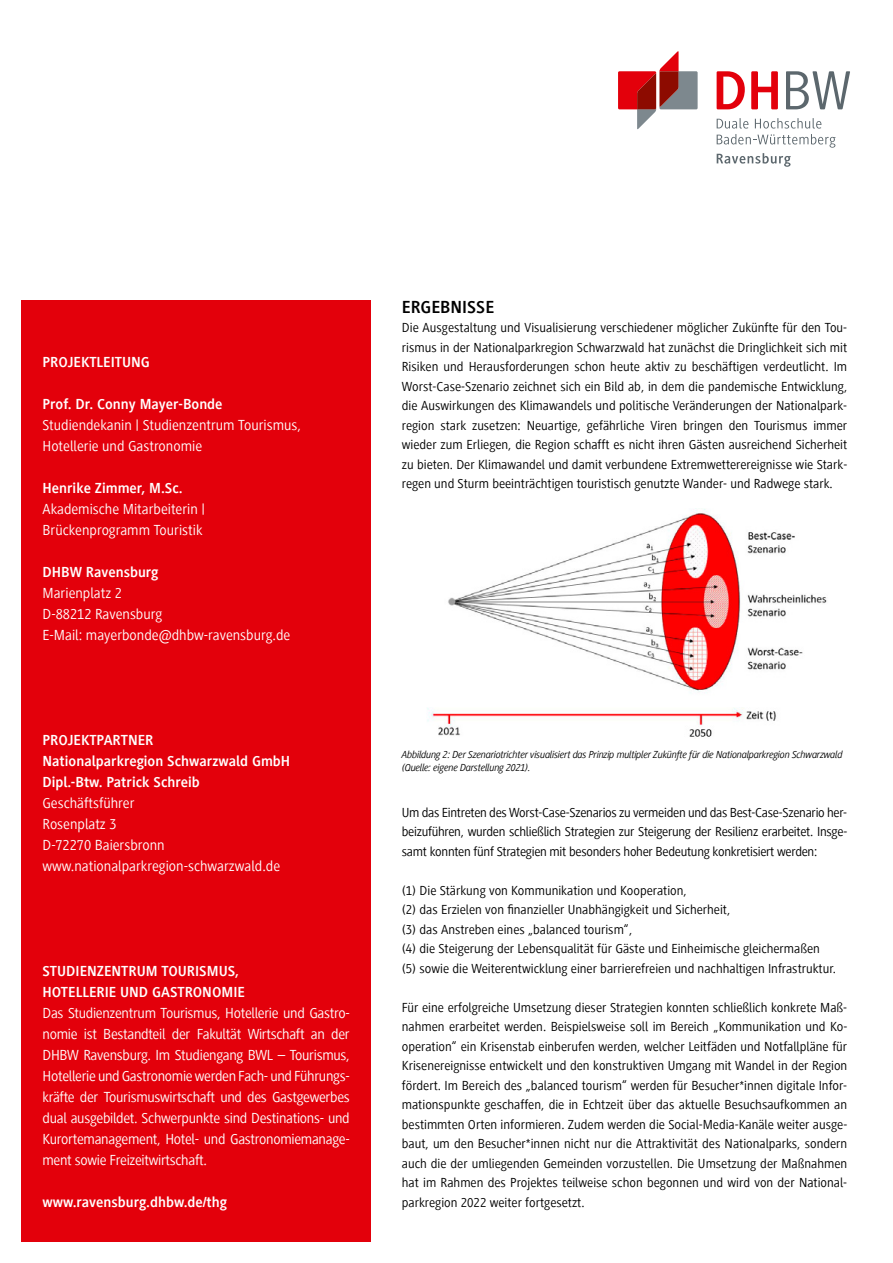
<style>
.page{position:relative;width:893px;height:1263px;background:#fff}
.page>*{position:absolute;margin:0;border:0;box-sizing:border-box;transform-origin:0 0}
.t1{font:700 18px "Generis Sans Com";color:#000}
.t2{font:15px/21px "Generis Sans Com";color:#fff}
.t3{font:700 15px/21px "Generis Sans Com";color:#fff}
.t4{font:13.5px/19.5px "Generis Sans Com";color:#000;text-align:justify}
.t5{font:italic 10.5px/12.6px "Generis Sans Com";letter-spacing:-.02em;color:#000}
</style>
<div class="page">
<div style="left:21px;top:300px;width:350px;height:942px;background:#e3000b"></div>
<svg style="left:618px;top:51px;width:80px;height:78px"></svg>
<svg style="left:717px;top:71px;width:28px;height:38px"></svg>
<svg style="left:751px;top:71px;width:27px;height:38px"></svg>
<svg style="left:786px;top:71px;width:64px;height:38px"></svg>
<svg style="left:717px;top:118px;width:118px;height:49px"></svg>
<img style="left:427px;top:509px;width:400px;height:228px">
<p class="t3" style="left:43px;top:352px;width:109px">PROJEKTLEITUNG</p>
<p class="t3" style="left:43px;top:394px;width:182px">Prof. Dr. Conny Mayer-Bonde</p>
<p class="t2" style="left:43px;top:415px;width:260px">Studiendekanin | Studienzentrum Tourismus,<br>Hotellerie und Gastronomie</p>
<p class="t3" style="left:43px;top:478px;width:142px">Henrike Zimmer, M.Sc.</p>
<p class="t2" style="left:43px;top:499px;width:164px">Akademische Mitarbeiterin |<br>Brückenprogramm Touristik</p>
<p class="t3" style="left:43px;top:562px;width:118px">DHBW Ravensburg</p>
<p class="t2" style="left:43px;top:583px;width:249px">Marienplatz 2<br>D-88212 Ravensburg<br>E-Mail: mayerbonde@dhbw-ravensburg.de</p>
<p class="t3" style="left:43px;top:730px;width:249px">PROJEKTPARTNER<br>Nationalparkregion Schwarzwald GmbH<br>Dipl.-Btw. Patrick Schreib</p>
<p class="t2" style="left:43px;top:793px;width:239px">Geschäftsführer<br>Rosenplatz 3<br>D-72270 Baiersbronn www.nationalparkregion-schwarzwald.de</p>
<p class="t3" style="left:43px;top:961px;width:204px">STUDIENZENTRUM TOURISMUS,<br>HOTELLERIE UND GASTRONOMIE</p>
<p class="t2" style="left:43px;top:1003px;width:309px;text-align:justify">Das Studienzentrum Tourismus, Hotellerie und Gastro&shy;nomie ist Bestandteil der Fakultät Wirtschaft an der DHBW Ravensburg. Im Studiengang BWL – Tourismus, Hotellerie und Gastronomie werden Fach- und Führungs&shy;kräfte der Tourismuswirtschaft und des Gastgewerbes dual ausgebildet. Schwerpunkte sind Destinations- und Kurortemanagement, Hotel- und Gastronomiemanage&shy;ment sowie Freizeitwirtschaft.</p>
<p class="t3" style="left:43px;top:1192px;width:186px">www.ravensburg.dhbw.de/thg</p>
<h1 class="t1" style="left:402px;top:297px;width:94px">ERGEBNISSE</h1>
<p class="t4" style="left:402px;top:318px;width:447px">Die Ausgestaltung und Visualisierung verschiedener möglicher Zukünfte für den Tou&shy;rismus in der Nationalparkregion Schwarzwald hat zunächst die Dringlichkeit sich mit Risiken und Herausforderungen schon heute aktiv zu beschäftigen verdeutlicht. Im Worst-Case-Szenario zeichnet sich ein Bild ab, in dem die pandemische Entwicklung, die Auswirkungen des Klimawandels und politische Veränderungen der Nationalpark&shy;region stark zusetzen: Neuartige, gefährliche Viren bringen den Tourismus immer wieder zum Erliegen, die Region schafft es nicht ihren Gästen ausreichend Sicherheit zu bieten. Der Klimawandel und damit verbundene Extremwetterereignisse wie Stark&shy;regen und Sturm beeinträchtigen touristisch genutzte Wander- und Radwege stark.</p>
<p class="t5" style="left:402px;top:748px;width:442px">Abbildung 2: Der Szenariotrichter visualisiert das Prinzip multipler Zukünfte für die Nationalparkregion Schwarzwald (Quelle: eigene Darstellung 2021).</p>
<p class="t4" style="left:402px;top:803px;width:447px">Um das Eintreten des Worst-Case-Szenarios zu vermeiden und das Best-Case-Szenario her&shy;beizuführen, wurden schließlich Strategien zur Steigerung der Resilienz erarbeitet. Insge&shy;samt konnten fünf Strategien mit besonders hoher Bedeutung konkretisiert werden:</p>
<p class="t4" style="left:402px;top:881px;width:436px;text-align:left">(1) Die Stärkung von Kommunikation und Kooperation,<br>(2) das Erzielen von finanzieller Unabhängigkeit und Sicherheit,<br>(3) das Anstreben eines „balanced tourism“,<br>(4) die Steigerung der Lebensqualität für Gäste und Einheimische gleichermaßen (5) sowie die Weiterentwicklung einer barrierefreien und nachhaltigen Infrastruktur.</p>
<p class="t4" style="left:402px;top:998px;width:447px">Für eine erfolgreiche Umsetzung dieser Strategien konnten schließlich konkrete Maß&shy;nahmen erarbeitet werden. Beispielsweise soll im Bereich „Kommunikation und Ko&shy;operation“ ein Krisenstab einberufen werden, welcher Leitfäden und Notfallpläne für Krisenereignisse entwickelt und den konstruktiven Umgang mit Wandel in der Region fördert. Im Bereich des „balanced tourism“ werden für Besucher*innen digitale Infor&shy;mationspunkte geschaffen, die in Echtzeit über das aktuelle Besuchsaufkommen an bestimmten Orten informieren. Zudem werden die Social-Media-Kanäle weiter ausge&shy;baut, um den Besucher*innen nicht nur die Attraktivität des Nationalparks, sondern auch die der umliegenden Gemeinden vorzustellen. Die Umsetzung der Maßnahmen hat im Rahmen des Projektes teilweise schon begonnen und wird von der National&shy;parkregion 2022 weiter fortgesetzt.</p>
</div>
